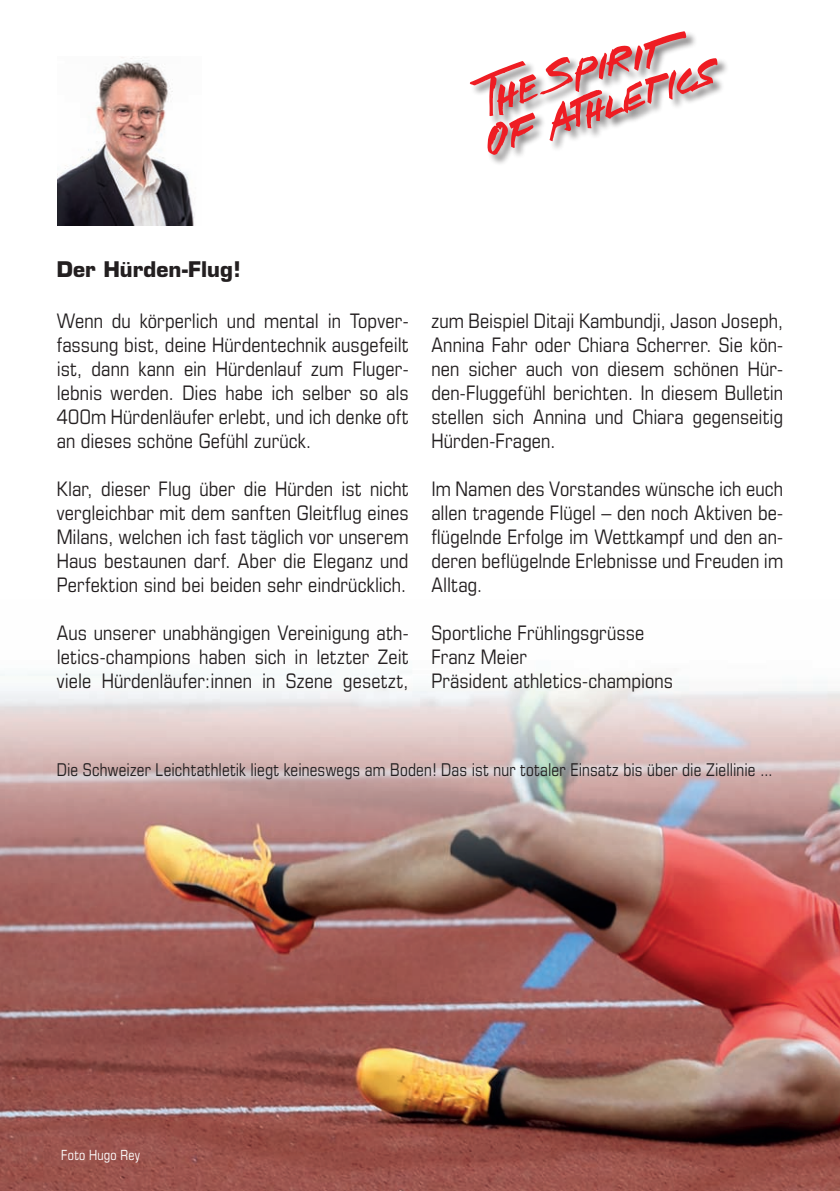
<style>
.page{position:relative;width:840px;height:1191px;background:#fff}
.page>*{position:absolute;margin:0;border:0;box-sizing:border-box;transform-origin:0 0}
.t1{font:700 21px "Eurostile";color:#231f20}
.t2{font:condensed 20px/24px "Eurostile";letter-spacing:.005em;color:#231f20;text-align:justify}
.t3{font:condensed 17.6px "Eurostile";letter-spacing:.01em;color:#231f20;scale:.95 1}
.t4{font:condensed 14px "Eurostile";letter-spacing:.02em;color:#fff;scale:.95 1}
</style>
<div class="page">
<img style="left:0;top:671px;width:839px;height:520px">
<div style="left:469px;top:31px;width:259px;height:135px;background:#231f20;opacity:.55"></div>
<svg style="left:469px;top:31px;width:248px;height:124px"></svg>
<img style="left:57px;top:56px;width:138px;height:169px">
<p class="t1" style="left:57px;top:256px;width:185px">Der Hürden-Flug!</p>
<p class="t2" style="left:57px;top:308px;width:353px">Wenn du körperlich und mental in Topver&shy;fassung bist, deine Hürdentechnik ausgefeilt ist, dann kann ein Hürdenlauf zum Fluger&shy;lebnis werden. Dies habe ich selber so als 400m Hürdenläufer erlebt, und ich denke oft an dieses schöne Gefühl zurück.</p>
<p class="t2" style="left:57px;top:476px;width:353px">Klar, dieser Flug über die Hürden ist nicht vergleichbar mit dem sanften Gleitflug eines Milans, welchen ich fast täglich vor unserem Haus bestaunen darf. Aber die Eleganz und Perfektion sind bei beiden sehr eindrücklich.</p>
<p class="t2" style="left:57px;top:620px;width:353px">Aus unserer unabhängigen Vereinigung ath&shy;letics-champions haben sich in letzter Zeit viele Hürdenläufer:innen in Szene gesetzt,</p>
<p class="t2" style="left:431px;top:308px;width:353px">zum Beispiel Ditaji Kambundji, Jason Joseph, Annina Fahr oder Chiara Scherrer. Sie kön&shy;nen sicher auch von diesem schönen Hür&shy;den-Fluggefühl berichten. In diesem Bulletin stellen sich Annina und Chiara gegenseitig Hürden-Fragen.</p>
<p class="t2" style="left:431px;top:476px;width:353px">Im Namen des Vorstandes wünsche ich euch allen tragende Flügel – den noch Aktiven be&shy;flügelnde Erfolge im Wettkampf und den an&shy;deren beflügelnde Erlebnisse und Freuden im Alltag.</p>
<p class="t2" style="left:431px;top:620px;width:243px;text-align:left">Sportliche Frühlingsgrüsse<br>Franz Meier<br>Präsident athletics-champions</p>
<p class="t3" style="left:57px;top:759px;width:755px">Die Schweizer Leichtathletik liegt keineswegs am Boden! Das ist nur totaler Einsatz bis über die Ziellinie ...</p>
<p class="t4" style="left:61px;top:1146px;width:84px">Foto Hugo Rey</p>
</div>
